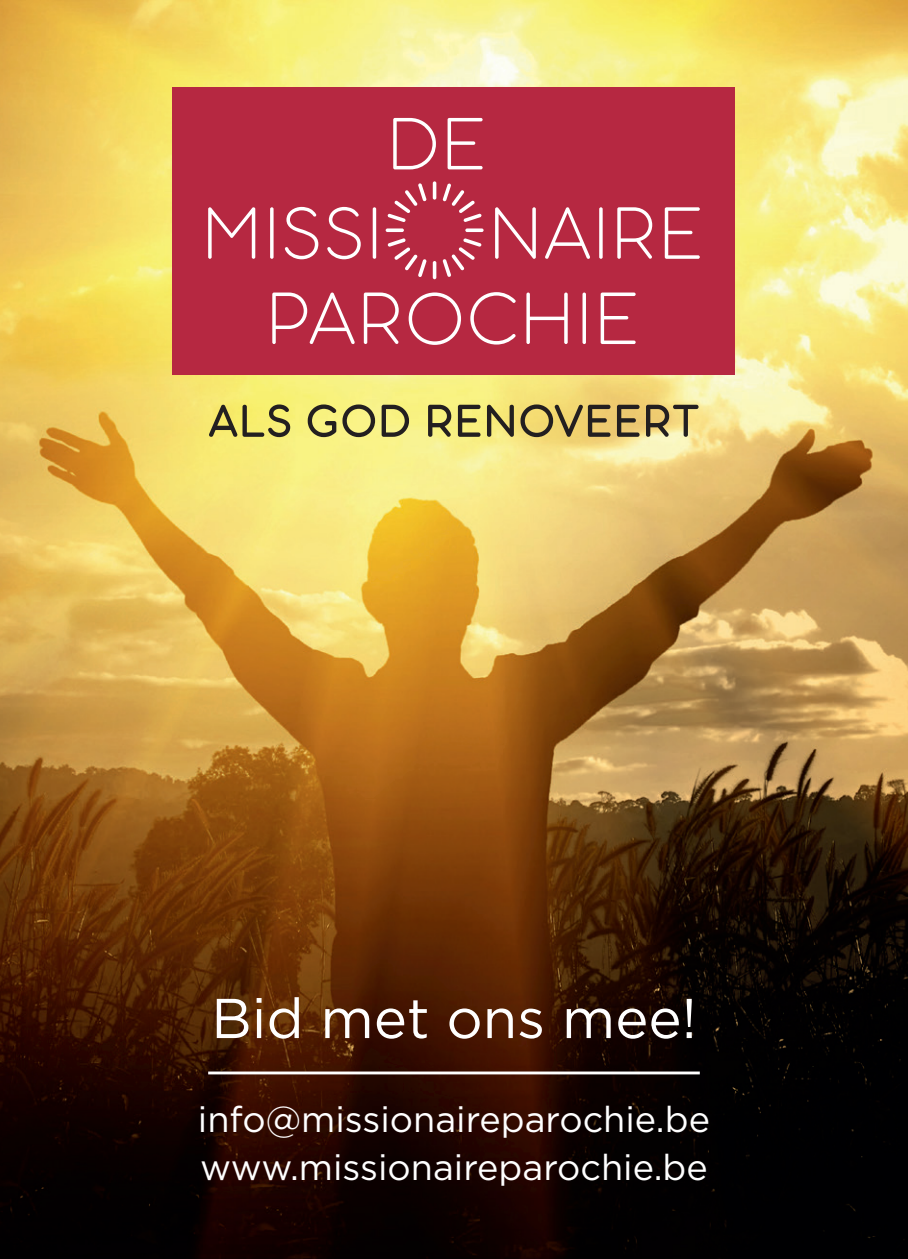
<style>
.page{position:relative;width:908px;height:1259px;background:#fff}
.page>*{position:absolute;margin:0;border:0;box-sizing:border-box;transform-origin:0 0}
.t1{font:56px "Gotham";color:#fff}
.t2{font:50px "Aristotelica Display Trial Regula";letter-spacing:.03em;color:#231f20}
.t3{font:36px/48px "Gotham";color:#fff}
</style>
<div class="page">
<img style="left:0;top:0;width:907px;height:1259px">
<div style="left:173px;top:88px;width:561px;height:287px;background:#b62841"></div>
<svg style="left:208px;top:207px;width:47px;height:52px"></svg>
<svg style="left:270px;top:207px;width:3px;height:52px"></svg>
<svg style="left:284px;top:207px;width:34px;height:52px"></svg>
<svg style="left:327px;top:207px;width:33px;height:52px"></svg>
<svg style="left:372px;top:207px;width:4px;height:52px"></svg>
<svg style="left:495px;top:207px;width:40px;height:52px"></svg>
<svg style="left:545px;top:207px;width:45px;height:52px"></svg>
<svg style="left:617px;top:207px;width:35px;height:52px"></svg>
<svg style="left:664px;top:207px;width:35px;height:52px"></svg>
<svg style="left:408px;top:292px;width:53px;height:53px"></svg>
<svg style="left:272px;top:292px;width:83px;height:52px"></svg>
<svg style="left:363px;top:292px;width:35px;height:52px"></svg>
<svg style="left:470px;top:292px;width:45px;height:52px"></svg>
<svg style="left:526px;top:292px;width:41px;height:52px"></svg>
<svg style="left:582px;top:292px;width:3px;height:52px"></svg>
<svg style="left:600px;top:292px;width:35px;height:52px"></svg>
<svg style="left:432px;top:181px;width:4px;height:19px"></svg>
<svg style="left:387px;top:183px;width:39px;height:39px"></svg>
<svg style="left:385px;top:228px;width:19px;height:4px"></svg>
<svg style="left:387px;top:238px;width:39px;height:39px"></svg>
<svg style="left:432px;top:261px;width:4px;height:18px"></svg>
<svg style="left:442px;top:238px;width:39px;height:39px"></svg>
<svg style="left:465px;top:228px;width:18px;height:4px"></svg>
<svg style="left:442px;top:183px;width:39px;height:39px"></svg>
<svg style="left:599px;top:207px;width:3px;height:52px"></svg>
<svg style="left:393px;top:118px;width:43px;height:51px"></svg>
<svg style="left:447px;top:118px;width:35px;height:51px"></svg>
<hr style="left:208px;top:1071px;width:491px;height:3px;background:#fff">
<h2 class="t2" style="left:208px;top:393px;width:491px">ALS GOD RENOVEERT</h2>
<h1 class="t1" style="left:211px;top:982px;width:487px">Bid met ons mee!</h1>
<p class="t3" style="left:198px;top:1095px;width:513px">info@missionaireparochie.be www.missionaireparochie.be</p>
</div>
